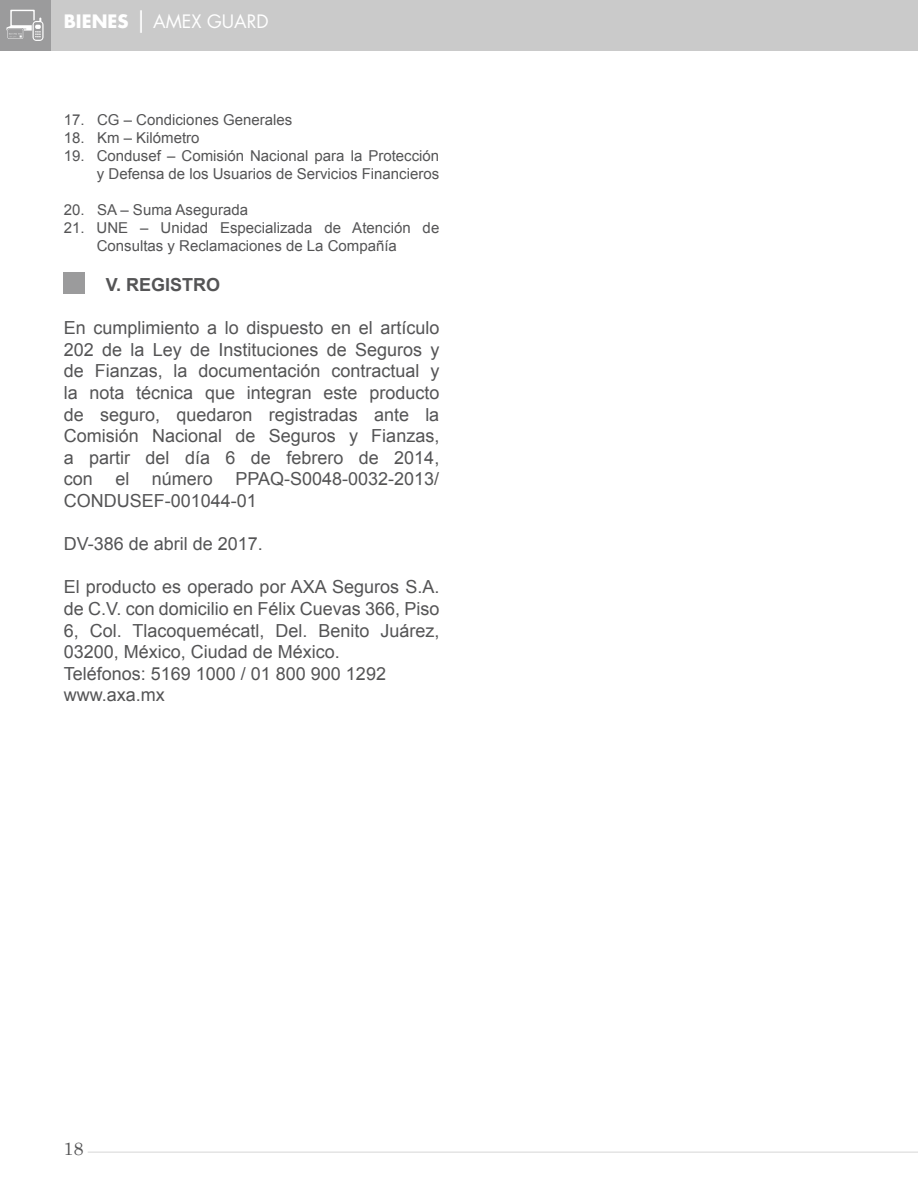
<style>
.page{position:relative;width:918px;height:1191px;background:#fff}
.page>*{position:absolute;margin:0;border:0;box-sizing:border-box;transform-origin:0 0}
.t1{font:18px/21.6px "Arial";color:#545455}
.t2{font:18px "Futura Std";color:#fff}
.t3{font:700 18px "Arial";color:#545455}
.t4{font:18px "Century Schoolbook";color:#545455}
.t5{font:15px/18px "Arial";color:#545455;text-align:right}
.s1{font-weight:700}
.s2{font-size:22.5px}
</style>
<div class="page">
<hr style="left:88px;top:1151px;width:830px;height:2px;background:#e4e4e4">
<div style="left:0;top:0;width:918px;height:51px;background:#cacaca"></div>
<div style="left:0;top:0;width:51px;height:51px;background:#9b9b9c"></div>
<svg style="left:7px;top:10px;width:37px;height:31px"></svg>
<div style="left:64px;top:273px;width:21px;height:21px;background:#9b9b9c"></div>
<p class="t2" style="left:64px;top:10px;width:206px"><span class="s1">BIENES</span> <span class="s2">|</span> AMEX GUARD</p>
<p class="t5" style="left:64px;top:111px;width:230px">17. CG – Condiciones Generales</p>
<p class="t5" style="left:64px;top:129px;width:137px">18. Km – Kilómetro</p>
<p class="t5" style="left:64px;top:147px;width:377px">19. Condusef – Comisión Nacional para la Protección y Defensa de los Usuarios de Servicios Financieros</p>
<p class="t5" style="left:64px;top:201px;width:186px">20. SA – Suma Asegurada</p>
<p class="t5" style="left:97px;top:219px;width:344px;text-align:left;text-indent:-33px">21. UNE – Unidad Especializada de Atención de<br>Consultas y Reclamaciones de La Compañía</p>
<p class="t3" style="left:106px;top:273px;width:116px">V. REGISTRO</p>
<p class="t1" style="left:64px;top:317px;width:377px;text-align:justify">En cumplimiento a lo dispuesto en el artículo 202 de la Ley de Instituciones de Seguros y de Fianzas, la documentación contractual y la nota técnica que integran este producto de seguro, quedaron registradas ante la Comisión Nacional de Seguros y Fianzas, a partir del día 6 de febrero de 2014, con</p>
<p class="t1" style="left:64px;top:468px;width:377px;text-indent:172px">PPAQ-S0048-0032-2013/<br>CONDUSEF-001044-01</p>
<p class="t1" style="left:64px;top:533px;width:197px">DV-386 de abril de 2017.</p>
<p class="t1" style="left:64px;top:576px;width:377px">El producto es operado por AXA Seguros S.A. de C.V. con domicilio en Félix Cuevas 366, Piso 6, Col. Tlacoquemécatl, Del. Benito Juárez, 03200, México, Ciudad de México.<br>Teléfonos: 5169 1000 / 01 800 900 1292<br>www. axa. mx</p>
<p class="t1" style="left:115px;top:468px;width:16px">el</p>
<p class="t1" style="left:152px;top:468px;width:63px">número</p>
<p class="t4" style="left:63px;top:1137px;width:22px">18</p>
</div>
